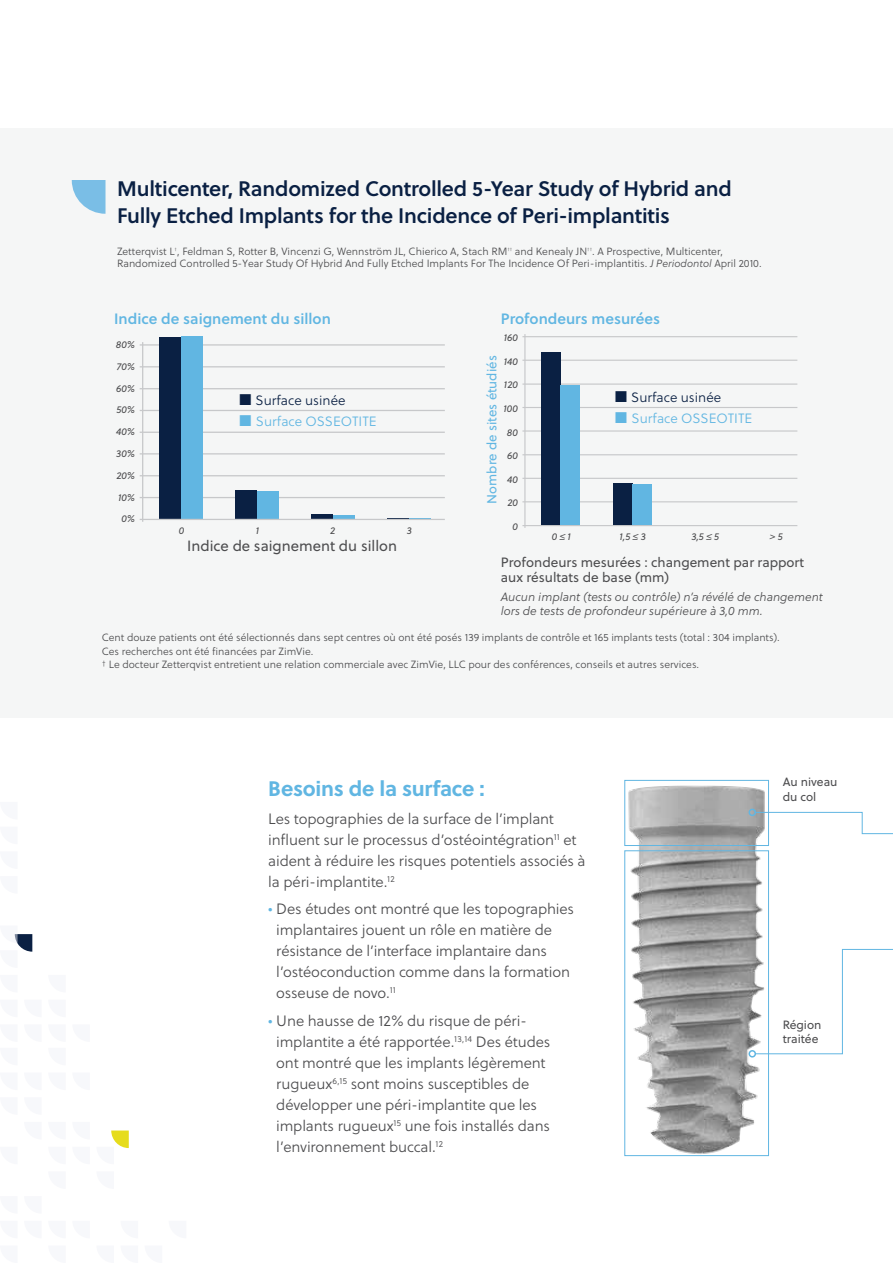
<style>
.page{position:relative;width:893px;height:1263px;background:#fff}
.page>*{position:absolute;margin:0;border:0;box-sizing:border-box;transform-origin:0 0}
.t1{font:21px/27px "Soleil Sb";letter-spacing:-.015em;color:#0a2043}
.t2{font:700 21px "Soleil";letter-spacing:-.015em;color:#61b6e2}
.t3{font:15px/21px "Soleil Lt";letter-spacing:-.01em;color:#4d4d4f}
.t4{font:15px "Soleil Sb";color:#61b6e2}
.t5{font:14.85px "Soleil";color:#4d4d4f}
.t6{font:13.5px/15px "Soleil";color:#4d4d4f}
.t7{font:13.5px "Soleil Lt";color:#61b6e2}
.t8{font:13.5px "Soleil Lt";color:#0a2043}
.t9{font:13.2px "Soleil";color:#61b6e2}
.t10{font:italic 12px/13.5px "Soleil Lt";color:#4d4d4f}
.t11{font:12px/14.4px "Soleil";color:#4d4d4f}
.t12{font:10.5px/13.5px "Soleil Lt";color:#4d4d4f}
.t13{font:italic 9.9px/21.8px "Soleil";color:#4d4d4f}
.s1{font-style:italic}
.s2{color:#61b6e2}
</style>
<div class="page">
<div style="left:0;top:128px;width:893px;height:590px;background:#f5f6f6"></div>
<img style="left:627px;top:785px;width:139px;height:372px">
<div style="left:624px;top:850px;width:145px;height:306px;border:1px solid #61b6e2"></div>
<div style="left:624px;top:780px;width:145px;height:66px;border:1px solid #61b6e2"></div>
<svg style="left:754px;top:812px;width:139px;height:22px"></svg>
<div style="left:748px;top:809px;width:8px;height:7px;border:2px solid #61b6e2;border-radius:50%"></div>
<svg style="left:754px;top:949px;width:139px;height:105px"></svg>
<div style="left:748px;top:1050px;width:8px;height:7px;border:2px solid #61b6e2;border-radius:50%"></div>
<svg style="left:72px;top:180px;width:34px;height:34px"></svg>
<hr style="left:142px;top:342px;width:1px;height:180px;background:#c7c8ca">
<hr style="left:140px;top:497px;width:305px;height:1px;background:#c7c8ca">
<hr style="left:140px;top:475px;width:305px;height:1px;background:#c7c8ca">
<hr style="left:140px;top:453px;width:305px;height:1px;background:#c7c8ca">
<hr style="left:140px;top:432px;width:305px;height:1px;background:#c7c8ca">
<hr style="left:140px;top:410px;width:305px;height:1px;background:#c7c8ca">
<hr style="left:140px;top:388px;width:305px;height:1px;background:#c7c8ca">
<hr style="left:140px;top:366px;width:305px;height:1px;background:#c7c8ca">
<hr style="left:140px;top:344px;width:305px;height:2px;background:#c7c8ca">
<div style="left:159px;top:337px;width:22px;height:182px;background:#0a2043"></div>
<div style="left:235px;top:490px;width:22px;height:29px;background:#0a2043"></div>
<div style="left:312px;top:514px;width:21px;height:5px;background:#0a2043"></div>
<div style="left:181px;top:336px;width:22px;height:183px;background:#61b6e2"></div>
<div style="left:257px;top:491px;width:22px;height:28px;background:#61b6e2"></div>
<div style="left:333px;top:514px;width:22px;height:5px;background:#61b6e2"></div>
<svg style="left:387px;top:518px;width:44px;height:1px"></svg>
<hr style="left:140px;top:519px;width:305px;height:1px;background:#c7c8ca">
<hr style="left:524px;top:334px;width:1px;height:194px;background:#c7c8ca">
<hr style="left:522px;top:501px;width:275px;height:1px;background:#c7c8ca">
<hr style="left:522px;top:478px;width:275px;height:1px;background:#c7c8ca">
<hr style="left:522px;top:454px;width:275px;height:1px;background:#c7c8ca">
<hr style="left:522px;top:430px;width:275px;height:2px;background:#c7c8ca">
<hr style="left:522px;top:407px;width:275px;height:1px;background:#c7c8ca">
<hr style="left:522px;top:383px;width:275px;height:2px;background:#c7c8ca">
<hr style="left:522px;top:360px;width:275px;height:1px;background:#c7c8ca">
<hr style="left:522px;top:336px;width:275px;height:1px;background:#c7c8ca">
<div style="left:541px;top:352px;width:20px;height:174px;background:#0a2043"></div>
<div style="left:613px;top:483px;width:20px;height:43px;background:#0a2043"></div>
<div style="left:561px;top:385px;width:19px;height:141px;background:#61b6e2"></div>
<div style="left:633px;top:484px;width:19px;height:42px;background:#61b6e2"></div>
<hr style="left:522px;top:525px;width:275px;height:1px;background:#c7c8ca">
<svg style="left:14px;top:934px;width:18px;height:18px"></svg>
<svg style="left:111px;top:1130px;width:18px;height:19px"></svg>
<h1 class="t1" style="left:117px;top:175px;width:616px">Multicenter, Randomized Controlled 5-Year Study of Hybrid and<br>Fully Etched Implants for the Incidence of Peri-implantitis</h1>
<p class="t12" style="left:117px;top:246px;width:646px;line-height:12px">Zetterqvist L<sup>†</sup>, Feldman S, Rotter B, Vincenzi G, Wennström JL, Chierico A, Stach RM<sup>††</sup> and Kenealy JN<sup>††</sup>. A Prospective, Multicenter,<br>Randomized Controlled 5-Year Study Of Hybrid And Fully Etched Implants For The Incidence Of Peri-implantitis. <span class="s1">J Periodontol</span> April 2010.</p>
<p class="t4" style="left:114px;top:309px;width:218px">Indice de saignement du sillon</p>
<p class="t4" style="left:501px;top:309px;width:161px">Profondeurs mesurées</p>
<p class="t13" style="left:116px;top:334px;width:21px">80%</p>
<p class="t13" style="left:116px;top:356px;width:21px">70%<br>60%</p>
<p class="t13" style="left:117px;top:399px;width:20px">50%</p>
<p class="t13" style="left:116px;top:421px;width:21px">40%<br>30%</p>
<p class="t13" style="left:116px;top:465px;width:20px">20%</p>
<p class="t13" style="left:118px;top:486px;width:19px;text-align:center">10%<br>0%</p>
<p class="t8" style="left:240px;top:392px;width:107px">■ Surface usinée</p>
<p class="t7" style="left:240px;top:413px;width:139px">■ Surface OSSEOTITE</p>
<p class="t13" style="left:179px;top:520px;width:7px">0</p>
<p class="t13" style="left:256px;top:520px;width:5px">1</p>
<p class="t13" style="left:330px;top:520px;width:7px">2</p>
<p class="t13" style="left:407px;top:520px;width:7px">3</p>
<p class="t5" style="left:187px;top:536px;width:211px">Indice de saignement du sillon</p>
<p class="t13" style="left:504px;top:327px;width:16px">160</p>
<p class="t13" style="left:504px;top:351px;width:16px">140</p>
<p class="t13" style="left:504px;top:374px;width:15px">120</p>
<p class="t13" style="left:504px;top:398px;width:16px">100</p>
<p class="t13" style="left:507px;top:421px;width:13px">80</p>
<p class="t13" style="left:507px;top:445px;width:12px">60</p>
<p class="t13" style="left:507px;top:468px;width:12px">40</p>
<p class="t13" style="left:507px;top:492px;width:12px">20</p>
<p class="t13" style="left:512px;top:516px;width:7px">0</p>
<p class="t9" style="left:484px;top:504px;width:150px;rotate:-90deg">Nombre de sites étudiés</p>
<p class="t8" style="left:615px;top:389px;width:107px">■ Surface usinée</p>
<p class="t7" style="left:615px;top:410px;width:139px">■ Surface OSSEOTITE</p>
<p class="t13" style="left:552px;top:526px;width:21px">0 ≤ 1</p>
<p class="t13" style="left:619px;top:526px;width:28px">1,5 ≤ 3</p>
<p class="t13" style="left:691px;top:526px;width:29px">3,5 ≤ 5</p>
<p class="t13" style="left:770px;top:526px;width:14px">&gt; 5</p>
<p class="t6" style="left:501px;top:555px;width:305px">Profondeurs mesurées : changement par rapport aux résultats de base (mm)</p>
<p class="t10" style="left:501px;top:591px;width:324px">Aucun implant (tests ou contrôle) n’a révélé de changement lors de tests de profondeur supérieure à 3,0 mm.</p>
<p class="t12" style="left:102px;top:631px;width:679px">Cent douze patients ont été sélectionnés dans sept centres où ont été posés 139 implants de contrôle et 165 implants tests (total : 304 implants).<br>Ces recherches ont été financées par ZimVie.<br>† Le docteur Zetterqvist entretient une relation commerciale avec ZimVie, LLC pour des conférences, conseils et autres services.</p>
<h1 class="t2" style="left:268px;top:775px;width:218px">Besoins de la surface :</h1>
<p class="t3" style="left:268px;top:808px;width:319px">Les topographies de la surface de l’implant influent sur le processus d’ostéointégration<sup>11</sup> et aident à réduire les risques potentiels associés à la péri-implantite.<sup>12</sup></p>
<p class="t3" style="left:276px;top:899px;width:299px;text-indent:-8px"><span class="s2">•</span> Des études ont montré que les topographies implantaires jouent un rôle en matière de résistance de l’interface implantaire dans l’ostéoconduction comme dans la formation osseuse de novo.<sup>11</sup></p>
<p class="t3" style="left:276px;top:1011px;width:276px;text-indent:-8px"><span class="s2">•</span> Une hausse de 12% du risque de péri&shy;implantite a été rapportée.<sup>13,14</sup> Des études ont montré que les implants légèrement rugueux<sup>6,15</sup> sont moins susceptibles de développer une péri-implantite que les implants rugueux<sup>15</sup> une fois installés dans l’environnement buccal.<sup>12</sup></p>
<p class="t11" style="left:783px;top:775px;width:56px">Au niveau du col</p>
<p class="t11" style="left:783px;top:1017px;width:40px">Région traitée</p>
</div>
